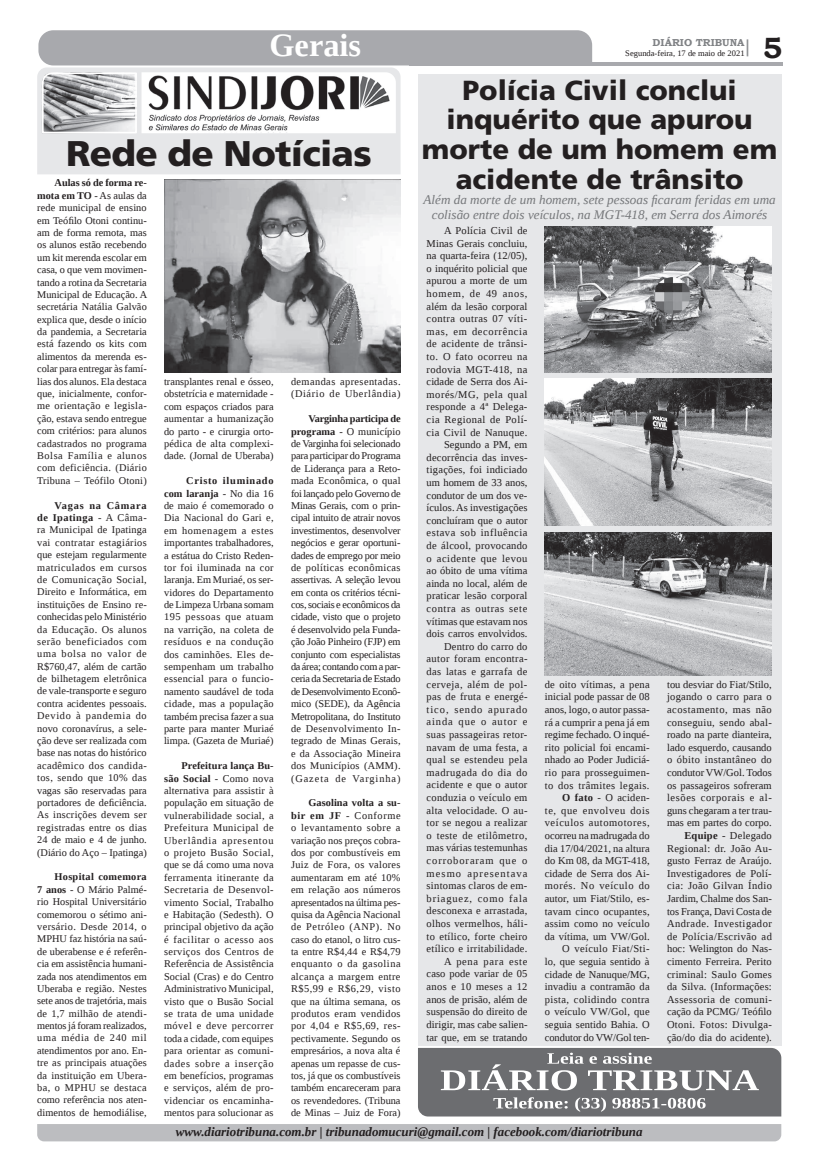
<style>
.page{position:relative;width:821px;height:1166px;background:#fff}
.page>*{position:absolute;margin:0;border:0;box-sizing:border-box;transform-origin:0 0}
.t1{font:900 35.61px "Frutiger LT Std";letter-spacing:-.02em;color:#231f20}
.t2{font:700 32.38px "Liberation Serif";color:#fff}
.t3{font:700 29.31px "Bookman Old Style";color:#231f20}
.t4{font:900 27.56px/29.8px "Frutiger LT Std";color:#231f20;text-align:center}
.t5{font:italic 13.12px/14.9px "Liberation Serif";color:#76787b;text-align:center}
.t6{font:italic 700 12.95px "Liberation Serif";color:#231f20}
.t7{font:10.5px/12.6px "Liberation Serif";letter-spacing:.02em;color:#231f20;text-align:right}
.t8{font:10.33px/12.4px "Liberation Serif";letter-spacing:.01em;color:#231f20;text-align:justify}
.t9{font:10.33px/12.4px "Liberation Serif";letter-spacing:.04em;color:#231f20}
.t10{font:700 10.06px "Bookman Old Style";color:#808285}
.t11{font:8.4px "Liberation Serif";color:#231f20}
.s1{font-weight:700}
</style>
<div class="page">
<hr style="left:409px;top:62px;width:374px;height:3px;background:#a8a9ad">
<div style="left:38px;top:30px;width:554px;height:35px;background:#a8a9ad"></div>
<svg style="left:747px;top:39px;width:1px;height:17px"></svg>
<div style="left:37px;top:1124px;width:744px;height:17px;background:#bcbdc0"></div>
<div style="left:37px;top:67px;width:364px;height:107px;background:#e6e7e9"></div>
<svg style="left:41px;top:72px;width:97px;height:62px"></svg>
<img style="left:142px;top:72px;width:254px;height:61px">
<div style="left:418px;top:74px;width:363px;height:971px;background:#e6e7e9"></div>
<svg style="left:418px;top:1048px;width:363px;height:68px;background:#838486"></svg>
<img style="left:164px;top:179px;width:237px;height:194px">
<img style="left:545px;top:227px;width:227px;height:146px">
<img style="left:545px;top:379px;width:227px;height:146px">
<img style="left:545px;top:532px;width:227px;height:143px">
<h2 class="t2" style="left:269px;top:24px;width:93px">Gerais</h2>
<h1 class="t1" style="left:66px;top:132px;width:307px">Rede de Notícias</h1>
<p class="t8" style="left:37px;top:177px;width:112px;text-indent:17px"><span class="s1">Aulas só de forma re&shy;mota em TO</span> - As aulas da rede municipal de ensino em Teófilo Otoni continu&shy;am de forma remota, mas os alunos estão recebendo um kit merenda escolar em casa, o que vem movimen&shy;tando a rotina da Secretaria Municipal de Educação. A secretária Natália Galvão explica que, desde o início da pandemia, a Secretaria está fazendo os kits com alimentos da merenda es&shy;colar para entregar às famí&shy;lias dos alunos. Ela destaca que, inicialmente, confor&shy;me orientação e legisla&shy;ção, estava sendo entregue com critérios: para alunos cadastrados no programa Bolsa Família e alunos com deficiência. (Diário Tribuna – Teófilo Otoni)</p>
<p class="t8" style="left:37px;top:499px;width:111px;text-indent:17px"><span class="s1">Vagas na Câmara de Ipatinga</span> - A Câma&shy;ra Municipal de Ipatinga vai contratar estagiários que estejam regularmente matriculados em cursos de Comunicação Social, Direito e Informática, em instituições de Ensino re&shy;conhecidas pelo Ministério da Educação. Os alunos serão beneficiados com uma bolsa no valor de R$760,47, além de cartão de bilhetagem eletrônica de vale-transporte e seguro contra acidentes pessoais.<br>Devido à pandemia do novo coronavírus, a sele&shy;ção deve ser realizada com base nas notas do histórico acadêmico dos candida&shy;tos, sendo que 10% das vagas são reservadas para portadores de deficiência.<br>As inscrições devem ser registradas entre os dias 24 de maio e 4 de junho. (Diário do Aço – Ipatinga)</p>
<p class="t8" style="left:37px;top:870px;width:111px;text-indent:17px"><span class="s1">Hospital comemora 7 anos</span> - O Mário Palmé&shy;rio Hospital Universitário comemorou o sétimo ani&shy;versário. Desde 2014, o MPHU faz história na saú&shy;de uberabense e é referên&shy;cia em assistência humani&shy;zada nos atendimentos em Uberaba e região. Nestes sete anos de trajetória, mais de 1,7 milhão de atendi&shy;mentos já foram realizados, uma média de 240 mil atendimentos por ano. En&shy;tre as principais atuações da instituição em Ubera&shy;ba, o MPHU se destaca como referência nos aten&shy;dimentos de hemodiálise,</p>
<p class="t8" style="left:164px;top:375px;width:111px">transplantes renal e ósseo, obstetrícia e maternidade - com espaços criados para aumentar a humanização do parto - e cirurgia orto&shy;pédica de alta complexi&shy;dade. (Jornal de Uberaba)</p>
<p class="t8" style="left:164px;top:474px;width:111px;text-indent:22px"><span class="s1">Cristo iluminado com laranja</span> - No dia 16 de maio é comemorado o Dia Nacional do Gari e, em homenagem a estes importantes trabalhadores, a estátua do Cristo Reden&shy;tor foi iluminada na cor laranja. Em Muriaé, os ser&shy;vidores do Departamento de Limpeza Urbana somam 195 pessoas que atuam na varrição, na coleta de resíduos e na condução dos caminhões. Eles de&shy;sempenham um trabalho essencial para o funcio&shy;namento saudável de toda cidade, mas a população também precisa fazer a sua parte para manter Muriaé limpa. (Gazeta de Muriaé)</p>
<p class="t8" style="left:164px;top:759px;width:111px;text-indent:17px"><span class="s1">Prefeitura lança Bu&shy;são Social</span> - Como nova alternativa para assistir à população em situação de vulnerabilidade social, a Prefeitura Municipal de Uberlândia apresentou o projeto Busão Social, que se dá como uma nova ferramenta itinerante da Secretaria de Desenvol&shy;vimento Social, Trabalho e Habitação (Sedesth). O principal objetivo da ação é facilitar o acesso aos serviços dos Centros de Referência de Assistência Social (Cras) e do Centro Administrativo Municipal, visto que o Busão Social se trata de uma unidade móvel e deve percorrer toda a cidade, com equipes para orientar as comuni&shy;dades sobre a inserção em benefícios, programas e serviços, além de pro&shy;videnciar os encaminha&shy;mentos para solucionar as</p>
<p class="t9" style="left:291px;top:375px;width:111px">demandas apresentadas. (Diário de Uberlândia)</p>
<p class="t8" style="left:291px;top:412px;width:111px;text-indent:17px"><span class="s1">Varginha participa de programa</span> - O município de Varginha foi selecionado para participar do Programa de Liderança para a Reto&shy;mada Econômica, o qual foi lançado pelo Governo de Minas Gerais, com o prin&shy;cipal intuito de atrair novos investimentos, desenvolver negócios e gerar oportuni&shy;dades de emprego por meio de políticas econômicas assertivas. A seleção levou em conta os critérios técni&shy;cos, sociais e econômicos da cidade, visto que o projeto é desenvolvido pela Funda&shy;ção João Pinheiro (FJP) em conjunto com especialistas da área; contando com a par&shy;ceria da Secretaria de Estado de Desenvolvimento Econô&shy;mico (SEDE), da Agência Metropolitana, do Instituto de Desenvolvimento In&shy;tegrado de Minas Gerais, e da Associação Mineira dos Municípios (AMM). (Gazeta de Varginha)</p>
<p class="t8" style="left:291px;top:796px;width:111px;text-indent:17px"><span class="s1">Gasolina volta a su&shy;bir em JF</span> - Conforme o levantamento sobre a variação nos preços cobra&shy;dos por combustíveis em Juiz de Fora, os valores aumentaram em até 10% em relação aos números apresentados na última pes&shy;quisa da Agência Nacional de Petróleo (ANP). No caso do etanol, o litro cus&shy;ta entre R$4,44 e R$4,79 enquanto o da gasolina alcança a margem entre R$5,99 e R$6,29, visto que na última semana, os produtos eram vendidos por 4,04 e R$5,69, res&shy;pectivamente. Segundo os empresários, a nova alta é apenas um repasse de cus&shy;tos, já que os combustíveis também encareceram para os revendedores. (Tribuna de Minas – Juiz de Fora)</p>
<p class="t10" style="left:653px;top:35px;width:93px">DIÁRIO TRIBUNA</p>
<p class="t11" style="left:625px;top:48px;width:121px">Segunda-feira, 17 de maio de 2021</p>
<h3 class="t3" style="left:763px;top:27px;width:21px">5</h3>
<h3 class="t4" style="left:422px;top:75px;width:357px">Polícia Civil conclui inquérito que apurou morte de um homem em acidente de trânsito</h3>
<p class="t7" style="left:427px;top:224px;width:102px">A Polícia Civil de<br>Minas Gerais concluiu, na quarta-feira (12/05), o inquérito policial que apurou a morte de um homem, de 49 anos, além da lesão corporal contra outras 07 víti&shy;mas, em decorrência de acidente de trânsi&shy;to. O fato ocorreu na rodovia MGT-418, na cidade de Serra dos Ai&shy;morés/MG, pela qual responde a 4ª Delega&shy;cia Regional de Polí&shy;cia Civil de Nanuque.<br>Segundo a PM, em decorrência das inves&shy;tigações, foi indiciado um homem de 33 anos, condutor de um dos ve&shy;ículos. As investigações concluíram que o autor estava sob influência de álcool, provocando o acidente que levou ao óbito de uma vítima ainda no local, além de praticar lesão corporal contra as outras sete vítimas que estavam nos dois carros envolvidos.<br>Dentro do carro do autor foram encontra&shy;das latas e garrafa de cerveja, além de pol&shy;pas de fruta e energé&shy;tico, sendo apurado ainda que o autor e suas passageiras retor&shy;navam de uma festa, a qual se estendeu pela madrugada do dia do acidente e que o autor conduzia o veículo em alta velocidade. O au&shy;tor se negou a realizar o teste de etilômetro, mas várias testemunhas corroboraram que o mesmo apresentava sintomas claros de em&shy;briaguez, como fala desconexa e arrastada, olhos vermelhos, háli&shy;to etílico, forte cheiro etílico e irritabilidade.<br>A pena para este caso pode variar de 05 anos e 10 meses a 12 anos de prisão, além de suspensão do direito de dirigir, mas cabe salien&shy;tar que, em se tratando</p>
<p class="t5" style="left:424px;top:192px;width:354px">Além da morte de um homem, sete pessoas ficaram feridas em uma colisão entre dois veículos, na MGT-418, em Serra dos Aimorés</p>
<p class="t7" style="left:545px;top:678px;width:106px">de oito vítimas, a pena inicial pode passar de 08 anos, logo, o autor passa&shy;rá a cumprir a pena já em regime fechado. O inqué&shy;rito policial foi encami&shy;nhado ao Poder Judiciá&shy;rio para prosseguimen&shy;to dos trâmites legais.<br><span class="s1">O fato</span> - O aciden-<br>te, que envolveu dois veículos automotores, ocorreu na madrugada do dia 17/04/2021, na altura do Km 08, da MGT-418, cidade de Serra dos Ai&shy;morés. No veículo do autor, um Fiat/Stilo, es&shy;tavam cinco ocupantes, assim como no veículo da vítima, um VW/Gol.<br>O veículo Fiat/Sti-<br>lo, que seguia sentido à cidade de Nanuque/MG, invadiu a contramão da pista, colidindo contra o veículo VW/Gol, que seguia sentido Bahia. O condutor do VW/Gol ten-</p>
<p class="t7" style="left:667px;top:678px;width:106px">tou desviar do Fiat/Stilo, jogando o carro para o acostamento, mas não conseguiu, sendo abal&shy;roado na parte dianteira, lado esquerdo, causando o óbito instantâneo do condutor VW/Gol. Todos os passageiros sofreram lesões corporais e al&shy;guns chegaram a ter trau&shy;mas em partes do corpo.<br><span class="s1">Equipe</span> - Delegado<br>Regional: dr. João Au&shy;gusto Ferraz de Araújo.<br>Investigadores de Polí&shy;cia: João Gilvan Índio<br>Jardim, Chalme dos San&shy;tos França, Davi Costa de<br>Andrade. Investigador de Polícia/Escrivão ad hoc: Welington do Nas&shy;cimento Ferreira. Perito criminal: Saulo Gomes da Silva. (Informações:<br>Assessoria de comuni&shy;cação da PCMG/ Teófilo<br>Otoni. Fotos: Divulga&shy;ção/do dia do acidente).</p>
<p class="t6" style="left:176px;top:1123px;width:468px">www.diariotribuna.com.br | tribunadomucuri@gmail.com | facebook.com/diariotribuna</p>
</div>
